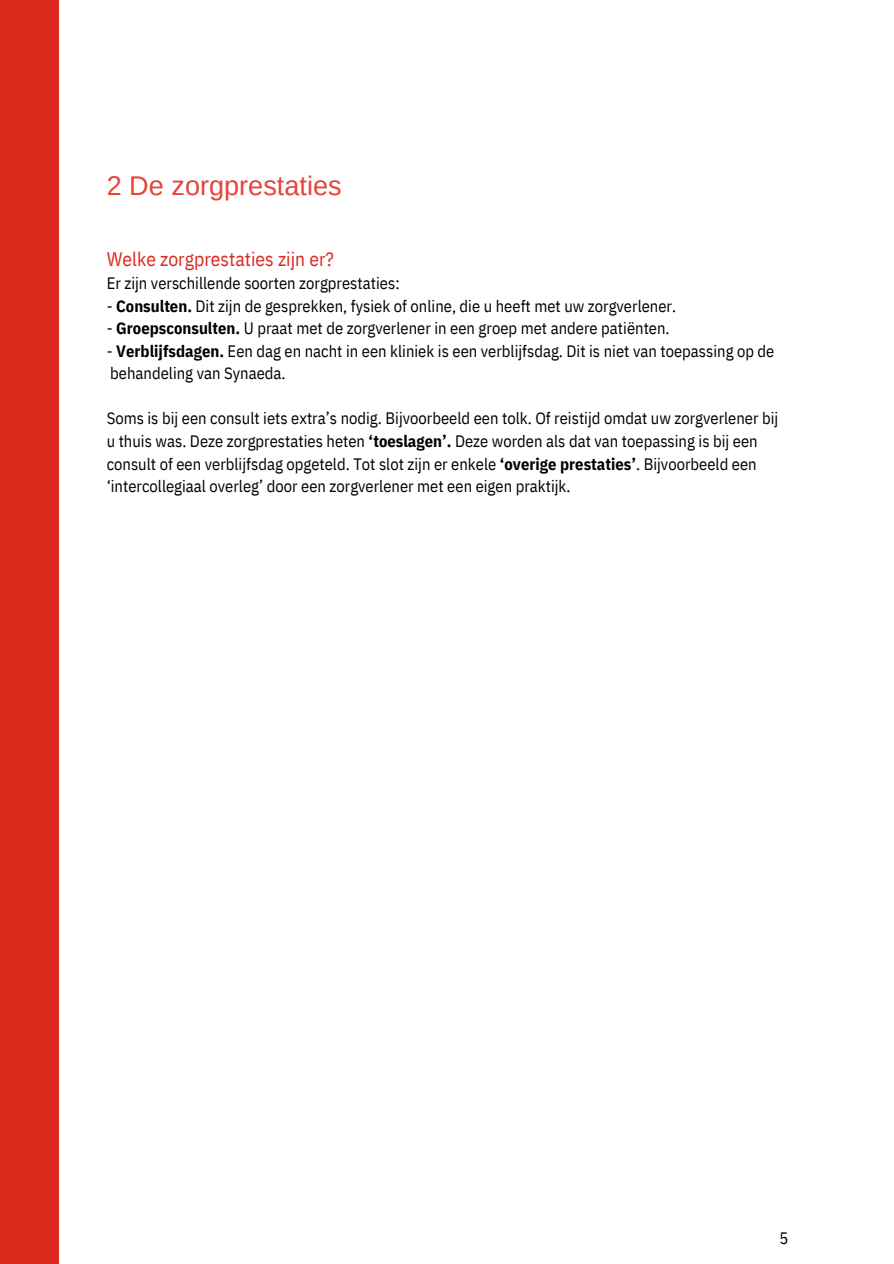
<style>
.page{position:relative;width:894px;height:1264px;background:#fff}
.page>*{position:absolute;margin:0;border:0;box-sizing:border-box;transform-origin:0 0}
.t1{font:27px "Arimo";color:#e64439}
.t2{font:19.5px "IBM Plex Sans Cond";color:#dc291e}
.t3{font:16.5px/22.5px "IBM Plex Sans Cond";color:#000}
.s1{font-weight:700}
</style>
<div class="page">
<div style="left:0;top:0;width:59px;height:1263px;background:#dc291e"></div>
<p class="t1" style="left:107px;top:171px;width:236px">2 De zorgprestaties</p>
<p class="t2" style="left:107px;top:245px;width:229px">Welke zorgprestaties zijn er?</p>
<p class="t3" style="left:107px;top:272px;width:294px">Er zijn verschillende soorten zorgprestaties:</p>
<p class="t3" style="left:107px;top:294px;width:571px">- <span class="s1">Consulten.</span> Dit zijn de gesprekken, fysiek of online, die u heeft met uw zorgverlener.</p>
<p class="t3" style="left:107px;top:317px;width:564px">- <span class="s1">Groepsconsulten.</span> U praat met de zorgverlener in een groep met andere patiënten.</p>
<p class="t3" style="left:107px;top:339px;width:669px">- <span class="s1">Verblijfsdagen.</span> Een dag en nacht in een kliniek is een verblijfsdag. Dit is niet van toepassing op de behandeling van Synaeda.</p>
<p class="t3" style="left:107px;top:407px;width:673px">Soms is bij een consult iets extra’s nodig. Bijvoorbeeld een tolk. Of reistijd omdat uw zorgverlener bij u thuis was. Deze zorgprestaties heten <span class="s1">‘toeslagen’.</span> Deze worden als dat van toepassing is bij een consult of een verblijfsdag opgeteld. Tot slot zijn er enkele <span class="s1">‘overige prestaties’</span>. Bijvoorbeeld een ‘intercollegiaal overleg’ door een zorgverlener met een eigen praktijk.</p>
<p class="t3" style="left:779px;top:1226px;width:10px">5</p>
</div>
